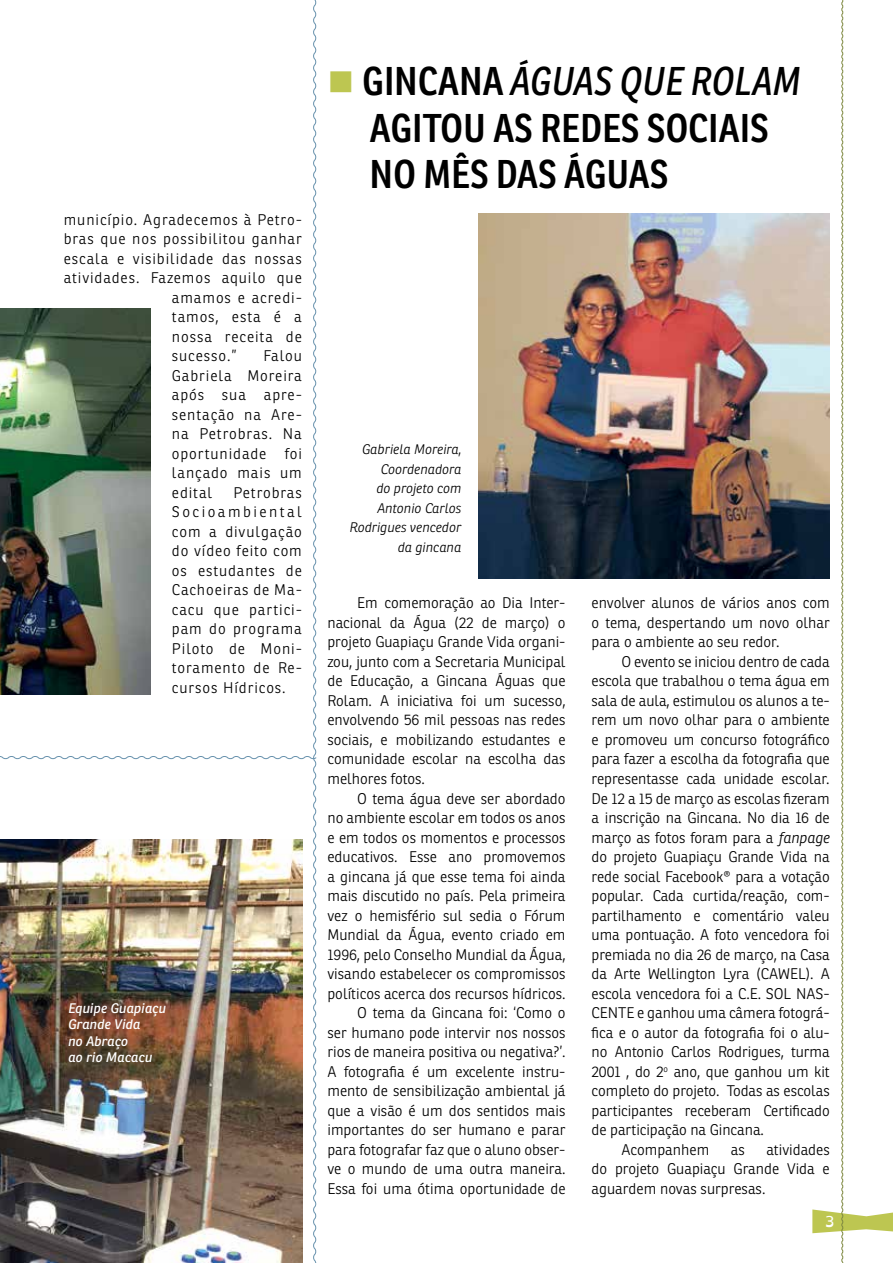
<style>
.page{position:relative;width:893px;height:1263px;background:#fff}
.page>*{position:absolute;margin:0;border:0;box-sizing:border-box;transform-origin:0 0}
.t1{font:600 39px/46.5px "Ronnia Cond";letter-spacing:.01em;color:#000}
.t2{font:300 15px/19.5px "Ronnia";color:#000;text-align:justify}
.t3{font:300 15px "Ronnia";letter-spacing:.06em;color:#000}
.t4{font:15px "Open Dyslexic";color:#fff}
.t5{font:italic 300 13.5px/19.5px "Ronnia";color:#000;text-align:right}
.t6{font:italic 13.5px/16.5px "Ronnia";color:#fff}
.s1{color:#bdc651}
.s2{font-weight:400;font-style:italic}
.s3{font-style:italic}
</style>
<div class="page">
<svg style="left:812px;top:0;width:81px;height:1263px"></svg>
<svg style="left:0;top:0;width:317px;height:1263px"></svg>
<img style="left:0;top:840px;width:302px;height:423px">
<img style="left:478px;top:213px;width:351px;height:365px">
<p class="t3" style="left:64px;top:210px;width:240px">município. Agradecemos à Petro-</p>
<p class="t3" style="left:64px;top:230px;width:240px">bras que nos possibilitou ganhar</p>
<p class="t3" style="left:64px;top:249px;width:240px">escala e visibilidade das nossas</p>
<p class="t3" style="left:64px;top:269px;width:240px">atividades. Fazemos aquilo que</p>
<p class="t3" style="left:172px;top:288px;width:131px">amamos e acredi-</p>
<p class="t3" style="left:172px;top:308px;width:131px">tamos, esta é a</p>
<p class="t3" style="left:172px;top:327px;width:132px">nossa receita de</p>
<p class="t3" style="left:172px;top:347px;width:66px">sucesso.”</p>
<p class="t2" style="left:172px;top:346px;width:132px;text-indent:92px">Falou Gabriela Moreira após sua apre&shy;sentação na Are&shy;na Petrobras. Na oportunidade foi lançado mais um edital</p>
<p class="t2" style="left:172px;top:483px;width:132px;text-indent:62px">Petrobras Socioambiental com a divulgação do vídeo feito com os estudantes de Cachoeiras de Ma&shy;cacu que partici&shy;pam do programa Piloto de Moni&shy;toramento de Re&shy;cursos Hídricos.</p>
<p class="t6" style="left:68px;top:1000px;width:100px">Equipe Guapiaçu<br>Grande Vida<br>no Abraço<br>ao rio Macacu</p>
<h1 class="t1" style="left:370px;top:58px;width:433px;text-indent:-43px"><span class="s1">■</span> GINCANA <span class="s2">ÁGUAS QUE ROLAM<br></span>AGITOU AS REDES SOCIAIS<br>NO MÊS DAS ÁGUAS</h1>
<p class="t5" style="left:349px;top:440px;width:113px">Gabriela Moreira,<br>Coordenadora<br>do projeto com<br>Antonio Carlos<br>Rodrigues vencedor da gincana</p>
<p class="t2" style="left:327px;top:593px;width:240px;text-indent:30px">Em comemoração ao Dia Inter&shy;nacional da Água (22 de março) o projeto Guapiaçu Grande Vida organi&shy;zou, junto com a Secretaria Municipal de Educação, a Gincana Águas que Rolam. A iniciativa foi um sucesso, envolvendo 56 mil pessoas nas redes sociais, e mobilizando estudantes e comunidade escolar na escolha das melhores fotos.</p>
<p class="t2" style="left:327px;top:788px;width:240px;text-align:right">O tema água deve ser abordado<br>no ambiente escolar em todos os anos e em todos os momentos e processos educativos. Esse ano promovemos a gincana já que esse tema foi ainda mais discutido no país. Pela primeira vez o hemisfério sul sedia o Fórum Mundial da Água, evento criado em 1996, pelo Conselho Mundial da Água, visando estabelecer os compromissos políticos acerca dos recursos hídricos.<br>O tema da Gincana foi: ‘Como o<br>ser humano pode intervir nos nossos rios de maneira positiva ou negativa?’.<br>A fotografia é um excelente instru&shy;mento de sensibilização ambiental já que a visão é um dos sentidos mais importantes do ser humano e parar para fotografar faz que o aluno obser&shy;ve o mundo de uma outra maneira.<br>Essa foi uma ótima oportunidade de</p>
<p class="t2" style="left:592px;top:593px;width:240px">envolver alunos de vários anos com o tema, despertando um novo olhar para o ambiente ao seu redor.</p>
<p class="t2" style="left:621px;top:652px;width:210px">O evento se iniciou dentro de cada</p>
<p class="t2" style="left:592px;top:671px;width:240px">escola que trabalhou o tema água em</p>
<p class="t2" style="left:592px;top:691px;width:240px">sala de aula, estimulou os alunos a te-</p>
<p class="t2" style="left:592px;top:710px;width:240px">rem um novo olhar para o ambiente</p>
<p class="t2" style="left:592px;top:730px;width:240px">e promoveu um concurso fotográfico</p>
<p class="t2" style="left:592px;top:749px;width:240px">para fazer a escolha da fotografia que</p>
<p class="t2" style="left:592px;top:769px;width:240px">representasse cada unidade escolar.</p>
<p class="t2" style="left:592px;top:788px;width:240px">De 12 a 15 de março as escolas fizeram</p>
<p class="t2" style="left:592px;top:808px;width:240px">a inscrição na Gincana. No dia 16 de</p>
<p class="t2" style="left:592px;top:827px;width:240px">março as fotos foram para a <span class="s3">fanpage</span></p>
<p class="t2" style="left:592px;top:847px;width:240px">do projeto Guapiaçu Grande Vida na</p>
<p class="t2" style="left:592px;top:866px;width:240px">rede social Facebook® para a votação</p>
<p class="t2" style="left:592px;top:886px;width:240px">popular. Cada curtida/reação, com-</p>
<p class="t2" style="left:592px;top:905px;width:240px">partilhamento e comentário valeu</p>
<p class="t2" style="left:592px;top:925px;width:240px">uma pontuação. A foto vencedora foi</p>
<p class="t2" style="left:592px;top:944px;width:240px">premiada no dia 26 de março, na Casa</p>
<p class="t2" style="left:592px;top:964px;width:240px">da Arte Wellington Lyra (CAWEL). A</p>
<p class="t2" style="left:592px;top:983px;width:240px">escola vencedora foi a C.E. SOL NAS-</p>
<p class="t2" style="left:592px;top:1003px;width:240px">CENTE e ganhou uma câmera fotográ-</p>
<p class="t2" style="left:592px;top:1022px;width:240px">fica e o autor da fotografia foi o alu-</p>
<p class="t2" style="left:592px;top:1042px;width:240px">no Antonio Carlos Rodrigues, turma</p>
<p class="t2" style="left:592px;top:1061px;width:240px">2001 , do 2<sup>o</sup> ano, que ganhou um kit</p>
<p class="t2" style="left:592px;top:1081px;width:240px">completo do projeto. Todas as escolas</p>
<p class="t2" style="left:592px;top:1100px;width:240px">participantes receberam Certificado</p>
<p class="t2" style="left:592px;top:1120px;width:174px">de participação na Gincana.</p>
<p class="t2" style="left:621px;top:1139px;width:89px">Acompanhem</p>
<p class="t2" style="left:731px;top:1139px;width:16px">as</p>
<p class="t2" style="left:592px;top:1139px;width:240px;text-indent:175px">atividades do projeto Guapiaçu Grande Vida e aguardem novas surpresas.</p>
<p class="t4" style="left:825px;top:1213px;width:11px">3</p>
</div>
